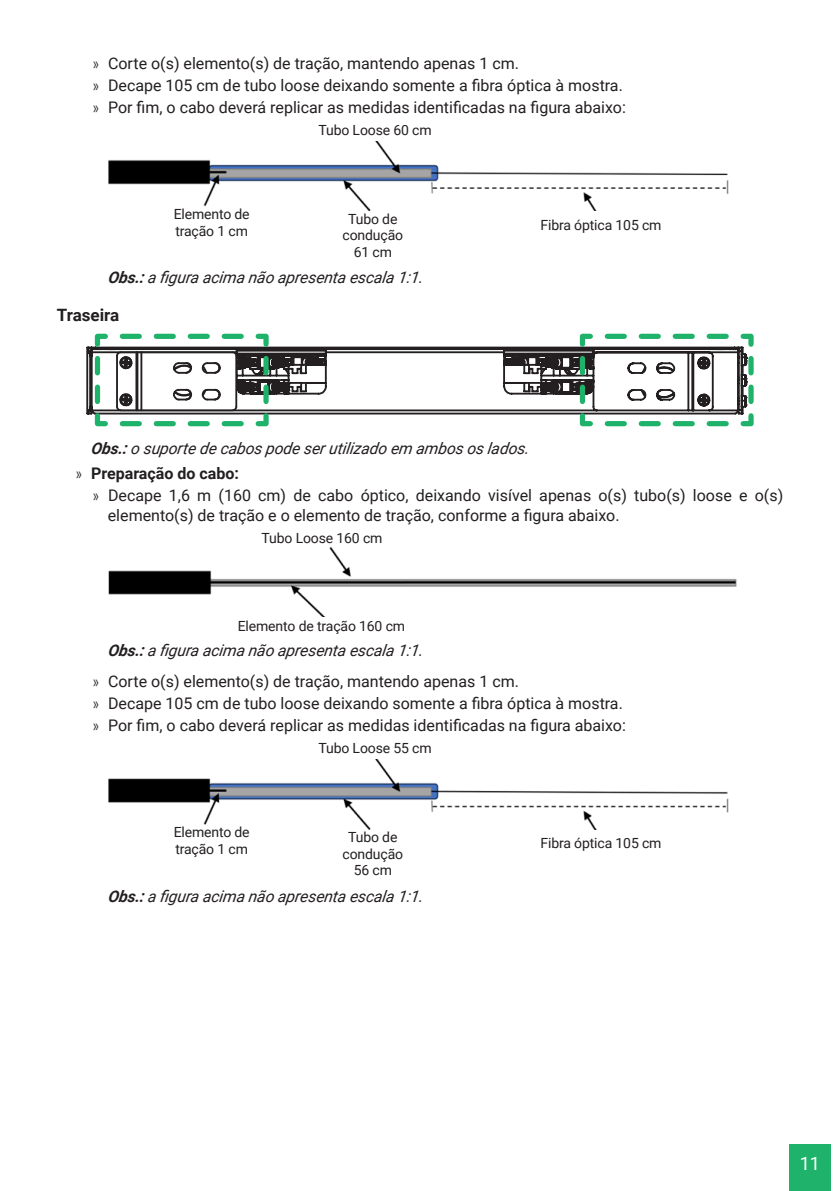
<style>
.page{position:relative;width:840px;height:1191px;background:#fff}
.page>*{position:absolute;margin:0;border:0;box-sizing:border-box;transform-origin:0 0}
.t1{font:18.2px "Roboto";color:#fff}
._3__Titulo_3{font:700 17px "Roboto";color:#231f20}
.t2{font:16px/19.2px "Roboto";color:#231f20}
._0__Corpo_de_texto{font:italic 16px "Roboto";color:#231f20}
.t3{font:700 16px "Roboto";color:#231f20}
._7__Legenda{font:14px/16.8px "Roboto";letter-spacing:-.01em;color:#231f20}
.s1{font-family:"Frutiger LT Std";font-weight:300;font-stretch:condensed}
.s2{font-weight:700}
</style>
<div class="page">
<div style="left:788px;top:1144px;width:42px;height:47px;background:#1eb26a"></div>
<img style="left:109px;top:141px;width:620px;height:70px">
<svg style="left:86px;top:346px;width:662px;height:69px"></svg>
<svg style="left:577px;top:410px;width:148px;height:17px"></svg>
<svg style="left:577px;top:333px;width:18px;height:68px"></svg>
<svg style="left:607px;top:333px;width:147px;height:16px"></svg>
<svg style="left:737px;top:358px;width:17px;height:69px"></svg>
<svg style="left:92px;top:333px;width:179px;height:94px"></svg>
<img style="left:108px;top:547px;width:629px;height:70px">
<img style="left:109px;top:759px;width:620px;height:70px">
<p class="t2" style="left:92px;top:53px;width:428px"><span class="s1">»</span> Corte o(s) elemento(s) de tração, mantendo apenas 1 cm.</p>
<p class="t2" style="left:92px;top:75px;width:532px"><span class="s1">»</span> Decape 105 cm de tubo loose deixando somente a fibra óptica à mostra.</p>
<p class="t2" style="left:92px;top:97px;width:535px"><span class="s1">»</span> Por fim, o cabo deverá replicar as medidas identificadas na figura abaixo:</p>
<p class="_7__Legenda" style="left:318px;top:121px;width:115px">Tubo Loose 60 cm</p>
<p class="_7__Legenda" style="left:173px;top:205px;width:77px">Elemento de tração 1 cm</p>
<p class="_7__Legenda" style="left:342px;top:210px;width:62px;text-align:center">Tubo de condução<br>61 cm</p>
<p class="_7__Legenda" style="left:540px;top:216px;width:122px">Fibra óptica 105 cm</p>
<p class="_0__Corpo_de_texto" style="left:108px;top:266px;width:320px"><span class="s2">Obs.:</span>a figura acima não apresenta escala 1:1.</p>
<p class="_3__Titulo_3" style="left:57px;top:303px;width:64px">Traseira</p>
<p class="_0__Corpo_de_texto" style="left:91px;top:437px;width:442px"><span class="s2">Obs.:</span> o sup orte de cabos p ode serutilizado em ambos os lados.</p>
<p class="t3" style="left:75px;top:462px;width:165px"><span class="s1">»</span> Preparação do cabo:</p>
<p class="t2" style="left:108px;top:485px;width:676px;text-indent:-16px"><span class="s1">»</span> Decape 1,6 m (160 cm) de cabo óptico, deixando visível apenas o(s) tubo(s) loose e o(s) elemento(s) de tração e o elemento de tração, conforme a figura abaixo.</p>
<p class="_7__Legenda" style="left:261px;top:529px;width:122px">Tubo Loose 160 cm</p>
<p class="_7__Legenda" style="left:238px;top:617px;width:169px">Elemento de tração 160 cm</p>
<p class="_0__Corpo_de_texto" style="left:108px;top:639px;width:320px"><span class="s2">Obs.:</span>a figura acima não apresenta escala 1:1.</p>
<p class="t2" style="left:92px;top:671px;width:428px"><span class="s1">»</span> Corte o(s) elemento(s) de tração, mantendo apenas 1 cm.</p>
<p class="t2" style="left:92px;top:693px;width:532px"><span class="s1">»</span> Decape 105 cm de tubo loose deixando somente a fibra óptica à mostra.</p>
<p class="t2" style="left:92px;top:715px;width:535px"><span class="s1">»</span> Por fim, o cabo deverá replicar as medidas identificadas na figura abaixo:</p>
<p class="_7__Legenda" style="left:318px;top:739px;width:115px">Tubo Loose 55 cm</p>
<p class="_7__Legenda" style="left:173px;top:823px;width:77px">Elemento de tração 1 cm</p>
<p class="_7__Legenda" style="left:342px;top:828px;width:62px;text-align:center">Tubo de condução<br>56 cm</p>
<p class="_7__Legenda" style="left:540px;top:834px;width:122px">Fibra óptica 105 cm</p>
<p class="_0__Corpo_de_texto" style="left:108px;top:884px;width:320px"><span class="s2">Obs.:</span>a figura acima não apresenta escala 1:1.</p>
<p class="t1" style="left:799px;top:1151px;width:22px">11</p>
</div>
